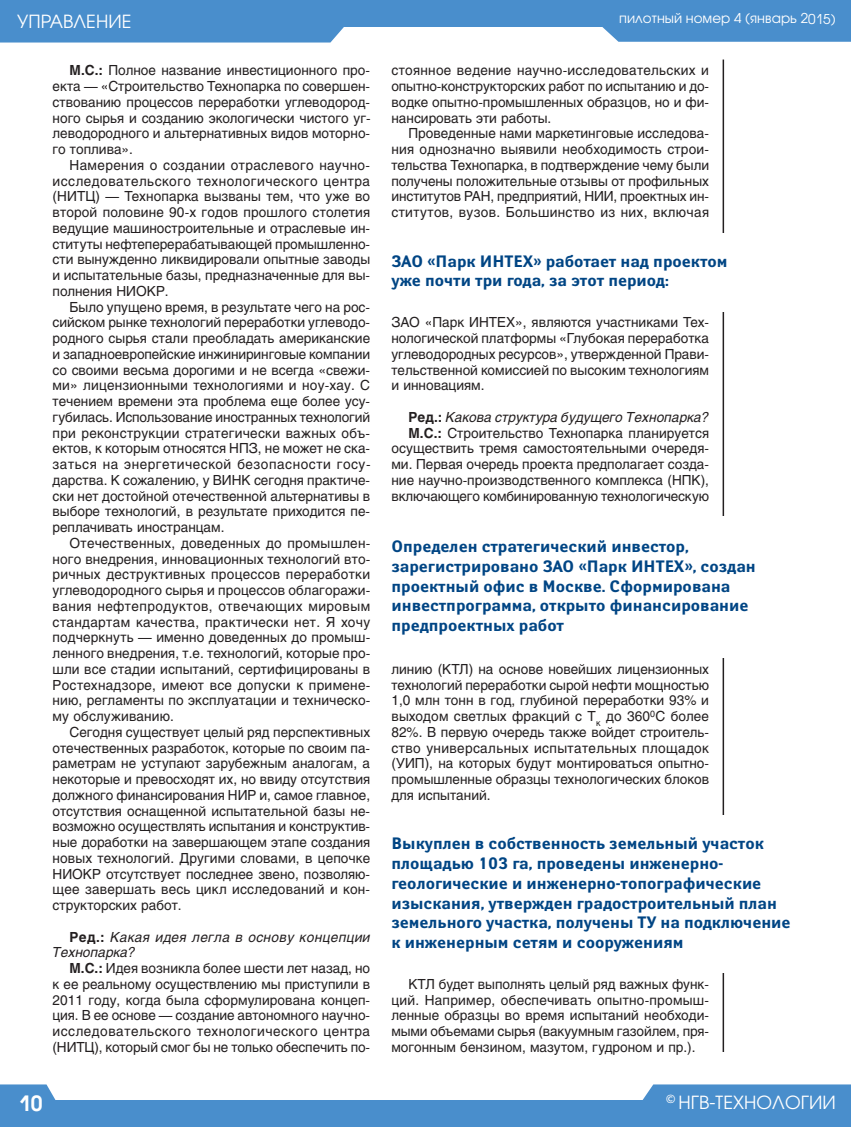
<style>
.page{position:relative;width:851px;height:1127px;background:#fff}
.page>*{position:absolute;margin:0;border:0;box-sizing:border-box;transform-origin:0 0}
.t1{font:600 21px "Avant Garde Gothic C";color:#fff}
.t2{font:18px "Avant Garde Gothic C";letter-spacing:.005em;color:#fff}
.t3{font:700 16.5px/19.8px "Yanus C";color:#004584}
.t4{font:13.8px/15.8px "Helios";color:#231f20;text-align:justify}
.t5{font:italic 13.8px/15.8px "Helios";letter-spacing:.025em;color:#231f20}
.t6{font:13.5px "Avant Garde Gothic C";letter-spacing:.005em;color:#fff}
.s1{font-weight:700}
.s2{font-weight:700;font-style:normal}
.s3{font-style:italic}
</style>
<div class="page">
<div style="left:39px;top:0;width:811px;height:26px;background:#498ecc"></div>
<svg style="left:573px;top:26px;width:277px;height:16px;background:#629dd3"></svg>
<div style="left:39px;top:1100px;width:811px;height:27px;background:#498ecc"></div>
<svg style="left:642px;top:1084px;width:208px;height:16px;background:#5394ce"></svg>
<hr style="left:722px;top:60px;width:2px;height:992px;background:#231f20">
<svg style="left:0;top:0;width:367px;height:43px"></svg>
<div style="left:0;top:1084px;width:56px;height:43px;background:#498ecc"></div>
<div style="left:391px;top:516px;width:408px;height:142px;background:#fff"></div>
<h2 class="t2" style="left:17px;top:15px;width:116px">УПРАВЛЕНИЕ</h2>
<p class="t6" style="left:619px;top:13px;width:218px">пилотный номер 4 (январь 2015)</p>
<p class="t4" style="left:53px;top:64px;width:319px;text-indent:17px"><span class="s1">М.С.:</span> Полное название инвестиционного про&shy;екта — «Строительство Технопарка по совершен&shy;ствованию процессов переработки углеводород&shy;ного сырья и созданию экологически чистого уг&shy;леводородного и альтернативных видов моторно&shy;го топлива».</p>
<p class="t4" style="left:53px;top:158px;width:319px;text-indent:17px">Намерения о создании отраслевого научно&shy;исследовательского технологического центра (НИТЦ) — Технопарка вызваны тем, что уже во второй половине 90-х годов прошлого столетия ведущие машиностроительные и отраслевые ин&shy;ституты нефтеперерабатывающей промышленно&shy;сти вынужденно ликвидировали опытные заводы и испытательные базы, предназначенные для вы&shy;полнения НИОКР.</p>
<p class="t4" style="left:53px;top:300px;width:319px;text-indent:17px">Было упущено время, в результате чего на рос&shy;сийском рынке технологий переработки углеводо&shy;родного сырья стали преобладать американские и западноевропейские инжиниринговые компании со своими весьма дорогими и не всегда «свежи&shy;ми» лицензионными технологиями и ноу-хау. С течением времени эта проблема еще более усу&shy;губилась. Использование иностранных технологий при реконструкции стратегически важных объ&shy;ектов, к которым относятся НПЗ, не может не ска&shy;заться на энергетической безопасности госу&shy;дарства. К сожалению, у ВИНК сегодня практиче&shy;ски нет достойной отечественной альтернативы в выборе технологий, в результате приходится пе&shy;реплачивать иностранцам.</p>
<p class="t4" style="left:53px;top:536px;width:319px;text-indent:17px">Отечественных, доведенных до промышлен&shy;ного внедрения, инновационных технологий вто&shy;ричных деструктивных процессов переработки углеводородного сырья и процессов облагоражи&shy;вания нефтепродуктов, отвечающих мировым стандартам качества, практически нет. Я хочу подчеркнуть — именно доведенных до промыш&shy;ленного внедрения, т.е. технологий, которые про&shy;шли все стадии испытаний, сертифицированы в Ростехнадзоре, имеют все допуски к примене&shy;нию, регламенты по эксплуатации и техническо&shy;му обслуживанию.</p>
<p class="t4" style="left:53px;top:725px;width:319px;text-indent:17px">Сегодня существует целый ряд перспективных отечественных разработок, которые по своим па&shy;раметрам не уступают зарубежным аналогам, а некоторые и превосходят их, но ввиду отсутствия должного финансирования НИР и, самое главное, отсутствия оснащенной испытательной базы не&shy;возможно осуществлять испытания и конструктив&shy;ные доработки на завершающем этапе создания новых технологий. Другими словами, в цепочке НИОКР отсутствует последнее звено, позволяю&shy;щее завершать весь цикл исследований и кон&shy;структорских работ.</p>
<p class="t5" style="left:53px;top:930px;width:319px;text-indent:17px"><span class="s2">Ред.:</span> Какая идея легла в основу концепции<br>Технопарка?</p>
<p class="t4" style="left:53px;top:962px;width:319px;text-indent:17px"><span class="s1">М.С.:</span> Идея возникла более шести лет назад, но к ее реальному осуществлению мы приступили в 2011 году, когда была сформулирована концеп&shy;ция. В ее основе — создание автономного научно&shy;исследовательского технологического центра (НИТЦ), который смог бы не только обеспечить по-</p>
<p class="t4" style="left:391px;top:64px;width:319px">стоянное ведение научно-исследовательских и опытно-конструкторских работ по испытанию и до&shy;водке опытно-промышленных образцов, но и фи&shy;нансировать эти работы.</p>
<p class="t4" style="left:391px;top:127px;width:319px;text-indent:17px">Проведенные нами маркетинговые исследова&shy;ния однозначно выявили необходимость строи&shy;тельства Технопарка, в подтверждение чему были получены положительные отзывы от профильных институтов РАН, предприятий, НИИ, проектных ин&shy;ститутов, вузов. Большинство из них, включая</p>
<p class="t3" style="left:391px;top:252px;width:337px">ЗАО «Парк ИНТЕХ» работает над проектом уже почти три года, за этот период:</p>
<p class="t4" style="left:391px;top:316px;width:319px">ЗАО «Парк ИНТЕХ», являются участниками Тех&shy;нологической платформы «Глубокая переработка углеводородных ресурсов», утвержденной Прави&shy;тельственной комиссией по высоким технологиям и инновациям.</p>
<p class="t4" style="left:391px;top:410px;width:319px;text-align:right"><span class="s1">Ред.:</span> <span class="s3">Какова структура будущего Технопарка?<br></span><span class="s1">М.С.:</span> Строительство Технопарка планируется осуществить тремя самостоятельными очередя&shy;ми. Первая очередь проекта предполагает созда&shy;ние научно-производственного комплекса (НПК), включающего комбинированную технологическую</p>
<p class="t3" style="left:391px;top:538px;width:366px">Определен стратегический инвестор, зарегистрировано ЗАО «Парк ИНТЕХ», создан проектный офис в Москве. Сформирована инвестпрограмма, открыто финансирование предпроектных работ</p>
<p class="t4" style="left:391px;top:662px;width:319px">линию (КТЛ) на основе новейших лицензионных технологий переработки сырой нефти мощностью 1,0 млн тонн в год, глубиной переработки 93% и выходом светлых фракций с Т<sub>к</sub> до 360<sup>0</sup>С более 82%. В первую очередь также войдет строитель&shy;ство универсальных испытательных площадок (УИП), на которых будут монтироваться опытно&shy;промышленные образцы технологических блоков для испытаний.</p>
<p class="t3" style="left:391px;top:835px;width:400px">Выкуплен в собственность земельный участок площадью 103 га, проведены инженерно&shy;геологические и инженерно-топографические изыскания, утвержден градостроительный план земельного участка, получены ТУ на подключение к инженерным сетям и сооружениям</p>
<p class="t4" style="left:391px;top:977px;width:319px;text-indent:17px">КТЛ будет выполнять целый ряд важных функ&shy;ций. Например, обеспечивать опытно-промыш&shy;ленные образцы во время испытаний необходи&shy;мыми объемами сырья (вакуумным газойлем, пря&shy;могонным бензином, мазутом, гудроном и пр.).</p>
<h1 class="t1" style="left:19px;top:1095px;width:25px">10</h1>
<h2 class="t2" style="left:666px;top:1095px;width:171px"><sup>©</sup> НГВ-ТЕХНОЛОГИИ</h2>
</div>
